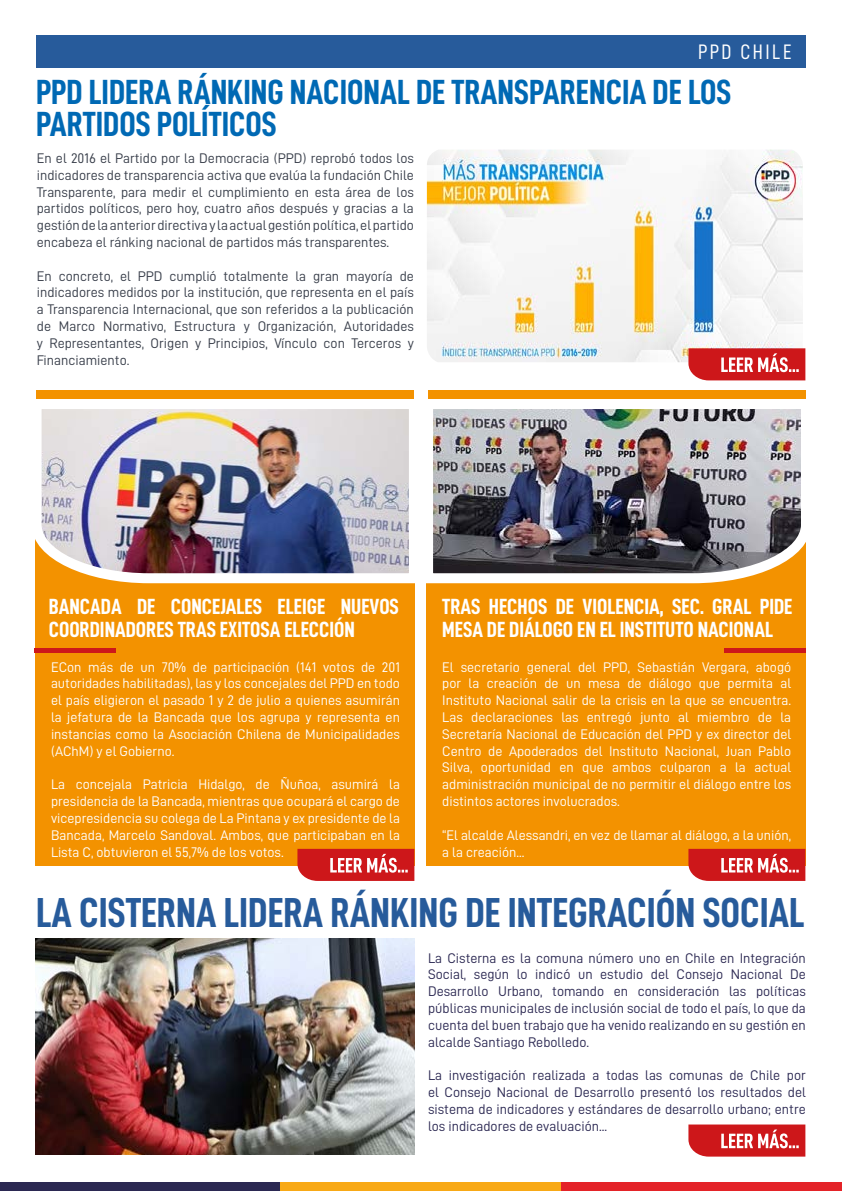
<style>
.page{position:relative;width:842px;height:1191px;background:#fff}
.page>*{position:absolute;margin:0;border:0;box-sizing:border-box;transform-origin:0 0}
.t1{font:42px "D DIN Condensed Bold";color:#275b9b}
.t2{font:35px/32px "D DIN Condensed Bold";color:#0069b4}
.t3{font:22px/23px "D DIN Condensed Bold";color:#fff}
.t4{font:21px "D DIN Condensed";letter-spacing:.12em;color:#fff}
.t5{font:14px/16.8px "D DIN";color:#fff;text-align:justify}
.t6{font:14px/16.8px "D DIN";color:#373d49;text-align:justify}
.t7{font:14px/16.8px "D DIN";color:#2b2852;text-align:justify}
</style>
<div class="page">
<div style="left:35px;top:439px;width:379px;height:427px;background:#f39200"></div>
<div style="left:427px;top:439px;width:379px;height:427px;background:#f39200"></div>
<div style="left:36px;top:35px;width:770px;height:33px;background:#275b9b"></div>
<div style="left:0;top:1182px;width:281px;height:8px;background:#2b2852"></div>
<div style="left:281px;top:1182px;width:280px;height:8px;background:#f8a916"></div>
<div style="left:561px;top:1182px;width:281px;height:8px;background:#e42328"></div>
<img style="left:426px;top:398px;width:380px;height:190px">
<img style="left:35px;top:398px;width:380px;height:190px">
<div style="left:36px;top:390px;width:378px;height:8px;background:#f39200"></div>
<div style="left:428px;top:390px;width:378px;height:8px;background:#f39200"></div>
<svg style="left:297px;top:849px;width:117px;height:32px;background:#d53d3f"></svg>
<img style="left:427px;top:150px;width:376px;height:212px">
<svg style="left:688px;top:348px;width:117px;height:32px;background:#d53e41"></svg>
<hr style="left:35px;top:648px;width:81px;height:4px;background:#cd171a">
<hr style="left:724px;top:648px;width:81px;height:4px;background:#cd171a">
<img style="left:35px;top:938px;width:379px;height:217px">
<svg style="left:688px;top:1124px;width:117px;height:32px;background:#d54042"></svg>
<svg style="left:688px;top:849px;width:117px;height:32px;background:#d53d3f"></svg>
<h3 class="t4" style="left:698px;top:40px;width:95px">PPD CHILE</h3>
<h2 class="t2" style="left:36px;top:75px;width:697px">PPD LIDERA RÁNKING NACIONAL DE TRANSPARENCIA DE LOS<br>PARTIDOS POLÍTICOS</h2>
<p class="t6" style="left:37px;top:150px;width:379px">En el 2016 el Partido por la Democracia (PPD) reprobó todos los indicadores de transparencia activa que evalúa la fundación Chile Transparente, para medir el cumplimiento en esta área de los partidos políticos, pero hoy, cuatro años después y gracias a la gestión de la anterior directiva y la actual gestión política, el partido encabeza el ránking nacional de partidos más transparentes.</p>
<p class="t6" style="left:37px;top:267px;width:379px">En concreto, el PPD cumplió totalmente la gran mayoría de indicadores medidos por la institución, que representa en el país a Transparencia Internacional, que son referidos a la publicación de Marco Normativo, Estructura y Organización, Autoridades y Representantes, Origen y Principios, Vínculo con Terceros y Financiamiento.</p>
<h3 class="t3" style="left:49px;top:594px;width:352px">BANCADA DE CONCEJALES ELEIGE NUEVOS<br>COORDINADORES TRAS EXITOSA ELECCIÓN</h3>
<h3 class="t3" style="left:442px;top:594px;width:352px">TRAS HECHOS DE VIOLENCIA, SEC. GRAL PIDE<br>MESA DE DIÁLOGO EN EL INSTITUTO NACIONAL</h3>
<p class="t5" style="left:51px;top:658px;width:350px">ECon más de un 70% de participación (141 votos de 201 autoridades habilitadas), las y los concejales del PPD en todo el país eligieron el pasado 1 y 2 de julio a quienes asumirán la jefatura de la Bancada que los agrupa y representa en instancias como la Asociación Chilena de Municipalidades (AChM) y el Gobierno.</p>
<p class="t5" style="left:51px;top:776px;width:350px">La concejala Patricia Hidalgo, de Ñuñoa, asumirá la presidencia de la Bancada, mientras que ocupará el cargo de vicepresidencia su colega de La Pintana y ex presidente de la Bancada, Marcelo Sandoval. Ambos, que participaban en la Lista C, obtuvieron el 55,7% de los votos.</p>
<p class="t5" style="left:442px;top:658px;width:350px">El secretario general del PPD, Sebastián Vergara, abogó por la creación de un mesa de diálogo que permita al Instituto Nacional salir de la crisis en la que se encuentra.<br>Las declaraciones las entregó junto al miembro de la Secretaría Nacional de Educación del PPD y ex director del Centro de Apoderados del Instituto Nacional, Juan Pablo Silva, oportunidad en que ambos culparon a la actual administración municipal de no permitir el diálogo entre los distintos actores involucrados.</p>
<p class="t5" style="left:442px;top:826px;width:350px">“El alcalde Alessandri, en vez de llamar al diálogo, a la unión, a la creación...</p>
<h1 class="t1" style="left:36px;top:889px;width:770px">LA CISTERNA LIDERA RÁNKING DE INTEGRACIÓN SOCIAL</h1>
<p class="t7" style="left:428px;top:949px;width:379px">La Cisterna es la comuna número uno en Chile en Integración Social, según lo indicó un estudio del Consejo Nacional De Desarrollo Urbano, tomando en consideración las políticas públicas municipales de inclusión social de todo el país, lo que da cuenta del buen trabajo que ha venido realizando en su gestión en alcalde Santiago Rebolledo.</p>
<p class="t7" style="left:428px;top:1066px;width:379px">La investigación realizada a todas las comunas de Chile por el Consejo Nacional de Desarrollo presentó los resultados del sistema de indicadores y estándares de desarrollo urbano; entre los indicadores de evaluación...</p>
</div>
